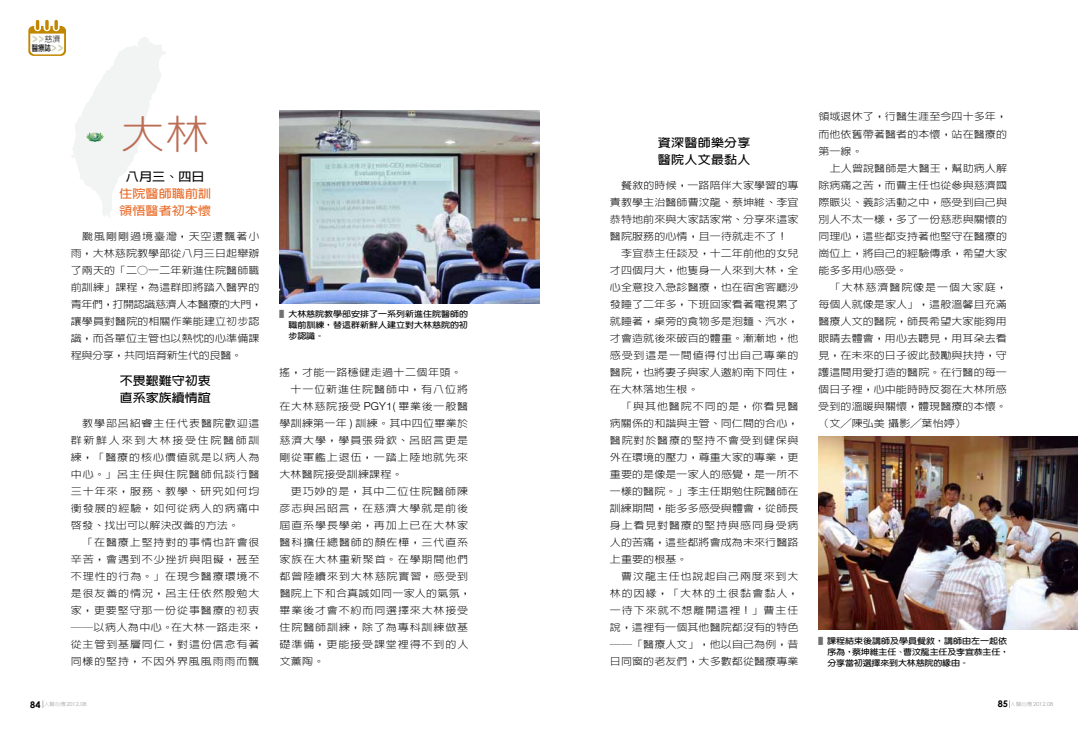
<style>
.page{position:relative;width:1078px;height:738px;background:#fff}
.page>*{position:absolute;margin:0;border:0;box-sizing:border-box;transform-origin:0 0}
.t1{font:300 39.6px "Yen Round";color:#bc6d55;scale:1.11 1}
.t2{font:700 11.7px/17px "Lin Gothic";letter-spacing:.01em;color:#000;scale:1.11 1}
.t3{font:700 11.7px/17px "Lin Gothic";letter-spacing:.01em;color:#e96d2b;scale:1.11 1}
.t4{font:300 9.9px/17px "Lin Gothic";letter-spacing:.025em;color:#000;text-align:justify;scale:1.11 1}
.t5{font:300 9.9px/17px "Lin Gothic";letter-spacing:.08em;color:#000;scale:1.11 1}
.t6{font:300 9.9px "Lin Gothic";letter-spacing:.085em;color:#000;scale:1.11 1}
.t7{font:300 9.9px "Lin Gothic";letter-spacing:.065em;color:#000;scale:1.11 1}
.t8{font:300 9.9px "Lin Gothic";letter-spacing:.075em;color:#000;scale:1.11 1}
.t9{font:700 8.1px/11px "Yen Round";letter-spacing:-.005em;color:#000;text-align:justify;scale:1.11 1}
.t10{font:900 8px/9px "Lin Gothic";color:#d3d2be;scale:.8 1}
.t11{font:5.6px "Century Gothic";color:#9fa0a0}
.s1{font-weight:300;color:#000}
.s2{font-weight:700;color:#000}
.s3{color:#727171}
.s4{font-family:"Helvetica Neue";font-size:10.9px}
.s5{font-family:"Helvetica Neue";font-size:10.5px}
.s6{font-weight:700;font-size:9.1px;color:#000}
.s7{font-family:"Lin Gothic";font-weight:300;font-size:5.1px}
</style>
<div class="page">
<svg style="left:28px;top:20px;width:138px;height:197px"></svg>
<img style="left:87px;top:132px;width:17px;height:9px">
<img style="left:818px;top:436px;width:259px;height:192px">
<img style="left:279px;top:111px;width:260px;height:192px">
<p class="t10" style="left:32px;top:35px;width:41px">＞＞<span class="s1">慈濟</span><span class="s2">醫療誌</span>＞＞</p>
<h1 class="t1" style="left:121px;top:114px;width:81px">大林</h1>
<p class="t2" style="left:126px;top:167px;width:72px">八月三、四日</p>
<p class="t3" style="left:119px;top:184px;width:84px">住院醫師職前訓領悟醫者初本懷</p>
<p class="t4" style="left:71px;top:227px;width:174px;text-align:left;text-indent:11px">颱風剛剛過境臺灣，天空還飄著小雨，大林慈院教學部從八月三日起舉辦了兩天的「二○一二年新進住院醫師職前訓練」課程，為這群即將踏入醫界的青年們，打開認識慈濟人本醫療的大門，讓學員對醫院的相關作業能建立初步認識，而各單位主管也以熱忱的心準備課程與分享，共同培育新生代的良醫。</p>
<p class="t2" style="left:120px;top:372px;width:83px">不畏艱難守初衷直系家族續情誼</p>
<p class="t4" style="left:71px;top:414px;width:171px;text-indent:11px">教學部呂紹睿主任代表醫院歡迎這群新鮮人來到大林接受住院醫師訓練，「醫療的核心價值就是以病人為中心。」呂主任與住院醫師侃談行醫三十年來，服務、教學、研究如何均衡發展的經驗，如何從病人的病痛中啟發、找出可以解決改善的方法。</p>
<p class="t5" style="left:71px;top:533px;width:174px;text-indent:12px">「在醫療上堅持對的事情也許會很辛苦，會遇到不少挫折與阻礙，甚至不理性的行為。」在現今醫療環境不是很友善的情況，呂主任依然殷勉大家，更要堅守那一份從事醫療的初衷──以病人為中心。在大林一路走來，從主管到基層同仁，對這份信念有著同樣的堅持，不因外界風風雨雨而飄</p>
<p class="t9" style="left:288px;top:308px;width:163px;text-indent:-9px"><span class="s3">▌</span>大林慈院教學部安排了一系列新進住院醫師的職前訓練，替這群新鮮人建立對大林慈院的初步認識。</p>
<p class="t4" style="left:279px;top:363px;width:166px">搖，才能一路穩健走過十二個年頭。</p>
<p class="t6" style="left:290px;top:384px;width:161px">十一位新進住院醫師中，有八位將</p>
<p class="t7" style="left:279px;top:401px;width:171px">在大林慈院接受 <span class="s4">PGY</span><span class="s5">1</span><span class="s4">(</span> 畢業後一般醫</p>
<p class="t4" style="left:279px;top:414px;width:171px">學訓練第一年 <span class="s4">)</span> 訓練。其中四位畢業於</p>
<p class="t6" style="left:279px;top:435px;width:171px">慈濟大學，學員張舜欽、呂昭言更是</p>
<p class="t5" style="left:279px;top:448px;width:171px">剛從軍艦上退伍，一踏上陸地就先來</p>
<p class="t4" style="left:279px;top:465px;width:112px">大林醫院接受訓練課程。</p>
<p class="t6" style="left:291px;top:486px;width:161px">更巧妙的是，其中二位住院醫師陳</p>
<p class="t5" style="left:279px;top:499px;width:171px">彥志與呂昭言，在慈濟大學就是前後</p>
<p class="t5" style="left:279px;top:516px;width:171px">屆直系學長學弟，再加上已在大林家</p>
<p class="t5" style="left:279px;top:533px;width:171px">醫科擔任總醫師的顏佐樺，三代直系</p>
<p class="t5" style="left:279px;top:550px;width:171px">家族在大林重新聚首。在學期間他們</p>
<p class="t5" style="left:279px;top:567px;width:171px">都曾陸續來到大林慈院實習，感受到</p>
<p class="t4" style="left:279px;top:584px;width:174px">醫院上下和合真誠如同一家人的氣氛，</p>
<p class="t8" style="left:279px;top:605px;width:171px">畢業後才會不約而同選擇來大林接受</p>
<p class="t5" style="left:279px;top:618px;width:171px">住院醫師訓練，除了為專科訓練做基</p>
<p class="t5" style="left:279px;top:635px;width:171px">礎準備，更能接受課堂裡得不到的人</p>
<p class="t4" style="left:279px;top:652px;width:42px">文薰陶。</p>
<p class="t2" style="left:657px;top:133px;width:85px">資深醫師樂分享醫院人文最黏人</p>
<p class="t4" style="left:609px;top:176px;width:171px;text-indent:11px">餐敘的時候，一路陪伴大家學習的專責教學主治醫師曹汶龍、蔡坤維、李宜恭特地前來與大家話家常、分享來這家醫院服務的心情，且一待就走不了！</p>
<p class="t4" style="left:609px;top:244px;width:171px;text-indent:11px">李宜恭主任談及，十二年前他的女兒才四個月大，他隻身一人來到大林，全心全意投入急診醫療，也在宿舍客廳沙發睡了二年多，下班回家看著電視累了就睡著，桌旁的食物多是泡麵、汽水，才會造就後來破百的體重。漸漸地，他感受到這是一間值得付出自己專業的醫院，也將妻子與家人邀約南下同住，在大林落地生根。</p>
<p class="t4" style="left:609px;top:397px;width:171px;text-indent:11px">「與其他醫院不同的是，你看見醫病關係的和諧與主管、同仁間的合心，醫院對於醫療的堅持不會受到健保與外在環境的壓力，尊重大家的專業，更重要的是像是一家人的感覺，是一所不一樣的醫院。」李主任期勉住院醫師在訓練期間，能多多感受與體會，從師長身上看見對醫療的堅持與感同身受病人的苦痛，這些都將會成為未來行醫路上重要的根基。</p>
<p class="t4" style="left:609px;top:567px;width:171px;text-indent:11px">曹汶龍主任也說起自己兩度來到大林的因緣，「大林的土很黏會黏人，一待下來就不想離開這裡！」曹主任說，這裡有一個其他醫院都沒有的特色──「醫療人文」，他以自己為例，昔日同窗的老友們，大多數都從醫療專業</p>
<p class="t4" style="left:818px;top:108px;width:171px">領域退休了，行醫生涯至今四十多年，而他依舊帶著醫者的本懷，站在醫療的第一線。</p>
<p class="t4" style="left:818px;top:159px;width:171px;text-indent:11px">上人曾說醫師是大醫王，幫助病人解除病痛之苦，而曹主任也從參與慈濟國際賑災、義診活動之中，感受到自己與別人不太一樣，多了一份慈悲與關懷的同理心，這些都支持著他堅守在醫療的崗位上，將自己的經驗傳承，希望大家能多多用心感受。</p>
<p class="t4" style="left:818px;top:278px;width:171px;text-indent:11px">「大林慈濟醫院像是一個大家庭，每個人就像是家人」，這般溫馨且充滿醫療人文的醫院，師長希望大家能夠用眼睛去體會，用心去聽見，用耳朵去看見，在未來的日子彼此鼓勵與扶持，守護這間用愛打造的醫院。在行醫的每一個日子裡，心中能時時反芻在大林所感受到的溫暖與關懷，體現醫療的本懷。（文╱陳弘美攝影╱葉怡婷）</p>
<p class="t9" style="left:827px;top:634px;width:165px;text-align:left;text-indent:-9px"><span class="s3">▌</span>課程結束後講師及學員餐敘，講師由左一起依序為，蔡坤維主任、曹汶龍主任及李宜恭主任，分享當初選擇來到大林慈院的緣由。</p>
<p class="t11" style="left:30px;top:700px;width:58px"><span class="s6">84</span> <span class="s7">人醫心傳</span>2012.08</p>
<p class="t11" style="left:997px;top:700px;width:57px"><span class="s6">85</span> <span class="s7">人醫心傳</span>2012.08</p>
</div>
